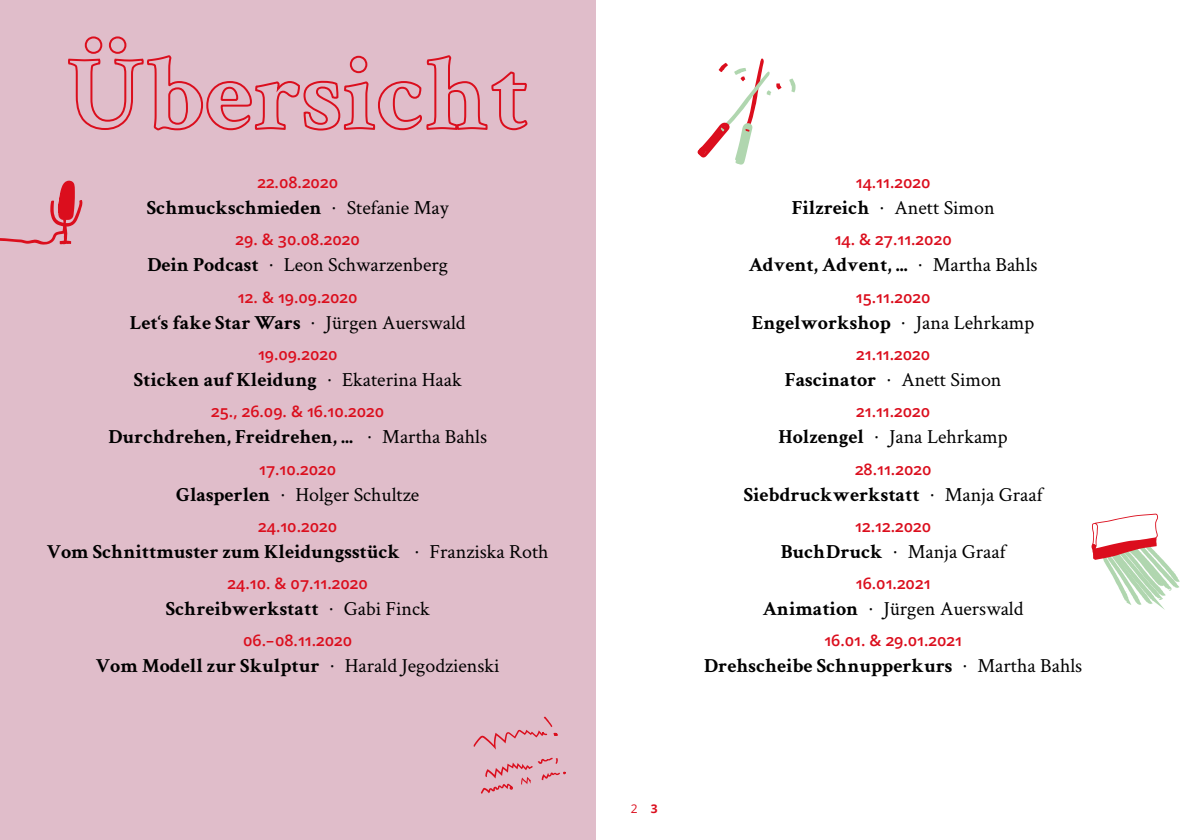
<style>
.page{position:relative;width:1191px;height:840px;background:#fff}
.page>*{position:absolute;margin:0;border:0;box-sizing:border-box;transform-origin:0 0}
.t1{font:700 20px "Crimson Text";color:#000}
.t2{font:20px "Crimson Text";color:#000}
.t3{font:600 16px "Open Sans";color:#db0e1d}
.t4{font:12px "Open Sans";color:#db0e1d}
.s1{font-family:"Calibri";font-weight:400}
.s2{font-weight:400}
.s3{font-weight:700}
.s4{font-family:"Calibri"}
</style>
<div class="page">
<div style="left:0;top:0;width:595px;height:839px;background:#e0bdca"></div>
<svg style="left:1091px;top:513px;width:88px;height:96px"></svg>
<svg style="left:0;top:180px;width:82px;height:64px"></svg>
<svg style="left:789px;top:78px;width:6px;height:14px"></svg>
<svg style="left:697px;top:58px;width:84px;height:106px"></svg>
<svg style="left:473px;top:716px;width:85px;height:33px"></svg>
<svg style="left:481px;top:757px;width:85px;height:36px"></svg>
<svg style="left:68px;top:36px;width:460px;height:95px"></svg>
<p class="t3" style="left:257px;top:171px;width:82px">22.08.2020</p>
<p class="t1" style="left:147px;top:195px;width:303px">Schmuckschmieden <span class="s1">·</span> <span class="s2">Stefanie May</span></p>
<p class="t3" style="left:235px;top:228px;width:126px">29. &amp; 30.08.2020</p>
<p class="t2" style="left:147px;top:251px;width:302px"><span class="s3">Dein Podcast</span> <span class="s4">·</span> Leon Schwarzenberg</p>
<p class="t3" style="left:238px;top:286px;width:121px">12. &amp; 19.09.2020</p>
<p class="t1" style="left:130px;top:310px;width:337px">Let‘s fake Star Wars <span class="s1">·</span> <span class="s2">Jürgen Auerswald</span></p>
<p class="t3" style="left:258px;top:343px;width:81px">19.09.2020</p>
<p class="t1" style="left:134px;top:367px;width:329px">Sticken auf Kleidung <span class="s1">·</span> <span class="s2">Ekaterina Haak</span></p>
<p class="t3" style="left:211px;top:400px;width:175px">25., 26.09. &amp; 16.10.2020</p>
<p class="t1" style="left:108px;top:424px;width:380px">Durchdrehen, Freidrehen, ... <span class="s1">·</span> <span class="s2">Martha Bahls</span></p>
<p class="t3" style="left:259px;top:457px;width:79px">17.10.2020</p>
<p class="t2" style="left:176px;top:480px;width:244px"><span class="s3">Glasperlen</span> <span class="s4">·</span> Holger Schultze</p>
<p class="t3" style="left:258px;top:514px;width:80px">24.10.2020</p>
<p class="t1" style="left:47px;top:539px;width:503px">Vom Schnittmuster zum Kleidungsstück <span class="s1">·</span> <span class="s2">Franziska Roth</span></p>
<p class="t3" style="left:228px;top:572px;width:142px">24.10. &amp; 07.11.2020</p>
<p class="t1" style="left:166px;top:596px;width:265px">Schreibwerkstatt <span class="s1">·</span> <span class="s2">Gabi Finck</span></p>
<p class="t3" style="left:243px;top:629px;width:111px">06.–08.11.2020</p>
<p class="t1" style="left:96px;top:653px;width:405px">Vom Modell zur Skulptur <span class="s1">·</span> <span class="s2">Harald Jegodzienski</span></p>
<p class="t3" style="left:856px;top:171px;width:76px">14.11.2020</p>
<p class="t2" style="left:791px;top:194px;width:204px"><span class="s3">Filzreich</span> <span class="s4">·</span> Anett Simon</p>
<p class="t3" style="left:834px;top:228px;width:118px">14. &amp; 27.11.2020</p>
<p class="t1" style="left:749px;top:253px;width:290px">Advent, Advent, ... <span class="s1">·</span> <span class="s2">Martha Bahls</span></p>
<p class="t3" style="left:856px;top:286px;width:76px">15.11.2020</p>
<p class="t1" style="left:752px;top:310px;width:284px">Engelworkshop <span class="s1">·</span> <span class="s2">Jana Lehrkamp</span></p>
<p class="t3" style="left:856px;top:343px;width:76px">21.11.2020</p>
<p class="t1" style="left:785px;top:367px;width:218px">Fascinator <span class="s1">·</span> <span class="s2">Anett Simon</span></p>
<p class="t3" style="left:856px;top:400px;width:76px">21.11.2020</p>
<p class="t2" style="left:778px;top:423px;width:231px"><span class="s3">Holzengel</span> <span class="s4">·</span> Jana Lehrkamp</p>
<p class="t3" style="left:855px;top:457px;width:78px">28.11.2020</p>
<p class="t1" style="left:744px;top:481px;width:300px">Siebdruckwerkstatt <span class="s1">·</span> <span class="s2">Manja Graaf</span></p>
<p class="t3" style="left:855px;top:514px;width:77px">12.12.2020</p>
<p class="t2" style="left:780px;top:537px;width:226px"><span class="s3">BuchDruck</span> <span class="s4">·</span> Manja Graaf</p>
<p class="t3" style="left:856px;top:572px;width:76px">16.01.2021</p>
<p class="t2" style="left:763px;top:594px;width:262px"><span class="s3">Animation</span> <span class="s4">·</span> Jürgen Auerswald</p>
<p class="t3" style="left:824px;top:629px;width:139px">16.01. &amp; 29.01.2021</p>
<p class="t1" style="left:704px;top:653px;width:380px">Drehscheibe Schnupperkurs <span class="s1">·</span> <span class="s2">Martha Bahls</span></p>
<p class="t4" style="left:631px;top:800px;width:28px">2 <span class="s3">3</span></p>
</div>
